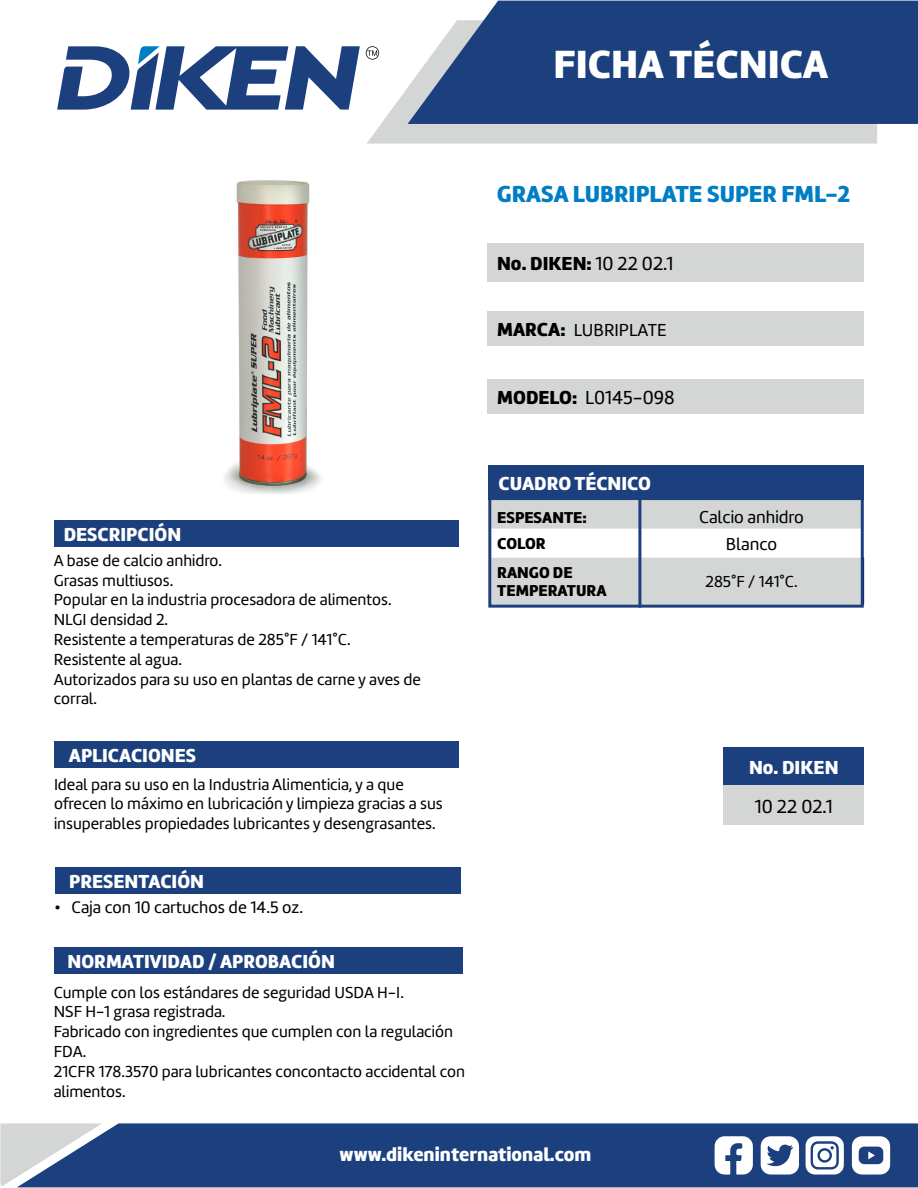
<style>
.page{position:relative;width:918px;height:1188px;background:#fff}
.page>*{position:absolute;margin:0;border:0;box-sizing:border-box;transform-origin:0 0}
.t1{font:40.8px "Amelia Basic Black";color:#fff}
.t2{font:24px "Amelia Basic Black";color:#007ec5}
.t3{font:19.5px "Amelia Basic Black";color:#fff}
.t4{font:19.5px "Amelia Basic";color:#000}
.t5{font:19.5px "Amelia Basic Black";color:#000}
.t6{font:18px "Amelia Basic";color:#000}
.t7{font:17.85px "Amelia Basic";color:#000}
.t8{font:17.25px "Amelia Basic";color:#000}
.t9{font:16.5px/19.8px "Amelia Basic";color:#000}
.t10{font:16.35px/17.9px "Amelia Basic Black";color:#000}
.s1{font-family:"Amelia Basic"}
.s2{font-family:"Amelia Basic Black";font-size:19.5px}
.s3{font-family:"Amelia Basic Black"}
</style>
<div class="page">
<svg style="left:367px;top:52px;width:510px;height:92px;fill:#d4d6d6"></svg>
<svg style="left:57px;top:46px;width:303px;height:64px"></svg>
<svg style="left:366px;top:46px;width:13px;height:14px"></svg>
<svg style="left:408px;top:1px;width:510px;height:123px;background:#315089"></svg>
<div style="left:102px;top:1123px;width:816px;height:64px;background:#1c3f7e"></div>
<svg style="left:0;top:1123px;width:102px;height:64px;background:#9ba8be"></svg>
<svg style="left:715px;top:1136px;width:38px;height:39px"></svg>
<svg style="left:761px;top:1136px;width:38px;height:39px"></svg>
<svg style="left:852px;top:1136px;width:38px;height:39px"></svg>
<svg style="left:806px;top:1136px;width:38px;height:39px"></svg>
<div style="left:820px;top:1151px;width:10px;height:9px;background:#fff;border-radius:50%"></div>
<div style="left:489px;top:466px;width:375px;height:34px;background:#1c3f7e"></div>
<div style="left:487px;top:244px;width:377px;height:38px;background:#d4d6d6"></div>
<div style="left:487px;top:312px;width:377px;height:34px;background:#d4d6d6"></div>
<div style="left:487px;top:379px;width:377px;height:34px;background:#d4d6d6"></div>
<div style="left:54px;top:520px;width:405px;height:27px;background:#1c3f7e"></div>
<div style="left:54px;top:741px;width:405px;height:27px;background:#1c3f7e"></div>
<div style="left:56px;top:867px;width:405px;height:26px;background:#1c3f7e"></div>
<div style="left:54px;top:947px;width:408px;height:27px;background:#1c3f7e"></div>
<svg style="left:492px;top:501px;width:368px;height:103px"></svg>
<div style="left:488px;top:497px;width:376px;height:111px;border:3px solid #1c3f7e"></div>
<hr style="left:638px;top:500px;width:3px;height:108px;background:#1c3f7e">
<div style="left:724px;top:747px;width:140px;height:38px;background:#1c3f7e"></div>
<div style="left:724px;top:785px;width:140px;height:40px;background:#d4d6d6"></div>
<img style="left:224px;top:180px;width:98px;height:314px">
<h1 class="t1" style="left:553px;top:40px;width:276px">FICHA TÉCNICA</h1>
<h2 class="t2" style="left:497px;top:179px;width:355px">GRASA LUBRIPLATE SUPER FML-2</h2>
<p class="t5" style="left:497px;top:252px;width:178px">No. DIKEN: <span class="s1">10 22 02.1</span></p>
<p class="t6" style="left:497px;top:320px;width:171px"><span class="s2">MARCA:</span> LUBRIPLATE</p>
<p class="t4" style="left:497px;top:386px;width:179px"><span class="s3">MODELO:</span> L0145-098</p>
<p class="t3" style="left:64px;top:523px;width:119px">DESCRIPCIÓN</p>
<p class="t9" style="left:54px;top:550px;width:369px">A base de calcio anhidro.<br>Grasas multiusos.<br>Popular en la industria procesadora de alimentos.<br>NLGI densidad 2.<br>Resistente a temperaturas de 285°F / 141°C.<br>Resistente al agua.<br>Autorizados para su uso en plantas de carne y aves de corral.</p>
<p class="t3" style="left:69px;top:744px;width:129px">APLICACIONES</p>
<p class="t9" style="left:54px;top:774px;width:390px">Ideal para su uso en la Industria Alimenticia, y a que ofrecen lo máximo en lubricación y limpieza gracias a sus insuperables propiedades lubricantes y desengrasantes.</p>
<p class="t3" style="left:69px;top:869px;width:136px">PRESENTACIÓN</p>
<p class="t8" style="left:55px;top:898px;width:250px">• Caja con 10 cartuchos de 14.5 oz.</p>
<p class="t3" style="left:67px;top:950px;width:269px">NORMATIVIDAD / APROBACIÓN</p>
<p class="t9" style="left:54px;top:982px;width:413px">Cumple con los estándares de seguridad USDA H-I.<br>NSF H-1 grasa registrada.<br>Fabricado con ingredientes que cumplen con la regulación FDA.<br>21CFR 178.3570 para lubricantes concontacto accidental con alimentos.</p>
<p class="t3" style="left:499px;top:472px;width:154px">CUADRO TÉCNICO</p>
<p class="t10" style="left:497px;top:509px;width:91px">ESPESANTE:</p>
<p class="t7" style="left:699px;top:507px;width:106px">Calcio anhidro</p>
<p class="t10" style="left:497px;top:535px;width:50px">COLOR</p>
<p class="t7" style="left:726px;top:534px;width:53px">Blanco</p>
<p class="t10" style="left:497px;top:564px;width:111px">RANGO DE<br>TEMPERATURA</p>
<p class="t9" style="left:705px;top:572px;width:94px">285°F / 141°C.</p>
<p class="t3" style="left:749px;top:755px;width:91px">No. DIKEN</p>
<p class="t4" style="left:755px;top:795px;width:79px">10 22 02.1</p>
<p class="t3" style="left:340px;top:1143px;width:253px">www.dikeninternational.com</p>
</div>
